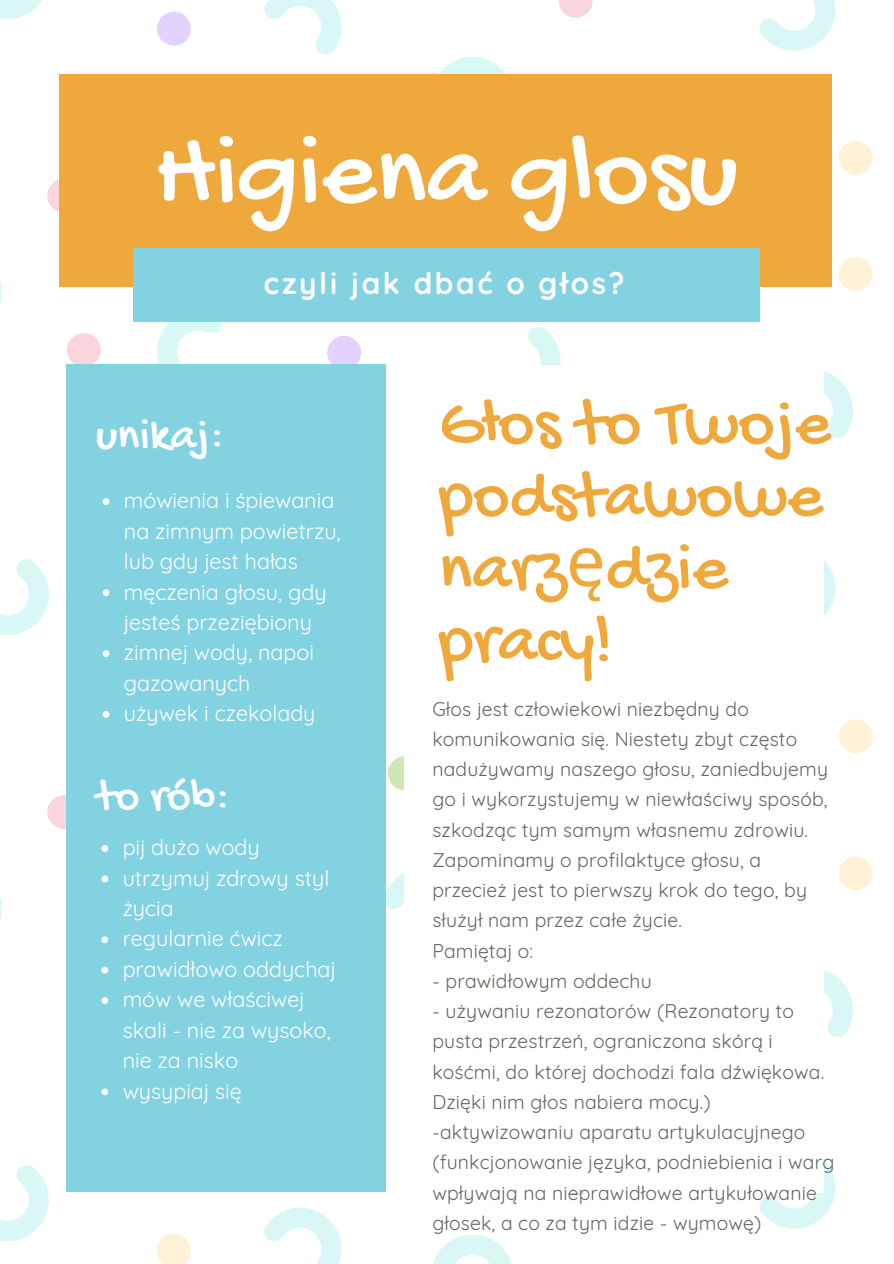
<style>
.page{position:relative;width:894px;height:1264px;background:#fff}
.page>*{position:absolute;margin:0;border:0;box-sizing:border-box;transform-origin:0 0}
.t1{font:105.9px "Gochi Hand";color:#fff}
.t2{font:69.6px/72.3px "Gochi Hand";color:#eea83c}
.t3{font:46.35px "Gochi Hand";color:#fff}
.t4{font:700 29.85px "Quicksand";letter-spacing:.09em;color:#fff}
.t5{font:21.45px/30.5px "Quicksand";color:#fff}
.t6{font:19.35px/30.3px "Quicksand";letter-spacing:.01em;color:#67645e}
.s1{font-family:"Noto Sans"}
</style>
<div class="page">
<svg style="left:47px;top:795px;width:34px;height:34px"></svg>
<div style="left:388px;top:756px;width:34px;height:34px;background:#d0e6b7;border-radius:50%"></div>
<svg style="left:0;top:559px;width:49px;height:76px"></svg>
<svg style="left:386px;top:873px;width:18px;height:36px"></svg>
<svg style="left:0;top:898px;width:2px;height:22px"></svg>
<div style="left:838px;top:719px;width:34px;height:34px;background:#fff1d6;border-radius:50%"></div>
<div style="left:838px;top:257px;width:34px;height:34px;background:#fff1d6;border-radius:50%"></div>
<svg style="left:528px;top:326px;width:33px;height:39px"></svg>
<svg style="left:824px;top:560px;width:12px;height:56px"></svg>
<svg style="left:824px;top:371px;width:29px;height:67px"></svg>
<svg style="left:558px;top:1161px;width:34px;height:34px"></svg>
<div style="left:838px;top:856px;width:34px;height:34px;background:#fff1d6;border-radius:50%"></div>
<svg style="left:759px;top:1160px;width:77px;height:69px"></svg>
<svg style="left:824px;top:971px;width:29px;height:67px"></svg>
<svg style="left:433px;top:1235px;width:78px;height:28px"></svg>
<svg style="left:157px;top:1234px;width:34px;height:29px"></svg>
<svg style="left:0;top:1165px;width:49px;height:75px"></svg>
<svg style="left:264px;top:1208px;width:77px;height:55px"></svg>
<div style="left:47px;top:179px;width:34px;height:34px;background:#fad5de;border-radius:50%"></div>
<div style="left:67px;top:333px;width:34px;height:34px;background:#fad5de;border-radius:50%"></div>
<div style="left:157px;top:12px;width:34px;height:34px;background:#e3d2ff;border-radius:50%"></div>
<div style="left:327px;top:336px;width:34px;height:33px;background:#e3d2ff;border-radius:50%"></div>
<svg style="left:0;top:0;width:42px;height:19px"></svg>
<svg style="left:264px;top:0;width:77px;height:55px"></svg>
<svg style="left:157px;top:322px;width:64px;height:42px"></svg>
<svg style="left:0;top:282px;width:2px;height:22px"></svg>
<svg style="left:559px;top:0;width:33px;height:18px"></svg>
<div style="left:838px;top:141px;width:34px;height:34px;background:#fff1d6;border-radius:50%"></div>
<svg style="left:759px;top:0;width:77px;height:51px"></svg>
<svg style="left:439px;top:57px;width:67px;height:17px"></svg>
<div style="left:783px;top:74px;width:48px;height:212px;background:#eea83c"></div>
<div style="left:107px;top:74px;width:676px;height:212px;background:#eea83c"></div>
<div style="left:59px;top:74px;width:48px;height:212px;background:#eea83c"></div>
<div style="left:720px;top:248px;width:39px;height:74px;background:#83d2e1"></div>
<div style="left:172px;top:248px;width:548px;height:74px;background:#83d2e1"></div>
<div style="left:133px;top:248px;width:39px;height:74px;background:#83d2e1"></div>
<div style="left:67px;top:418px;width:319px;height:725px;background:#83d2e1"></div>
<div style="left:67px;top:364px;width:319px;height:54px;background:#83d2e1"></div>
<div style="left:67px;top:1143px;width:319px;height:48px;background:#83d2e1"></div>
<svg style="left:103px;top:498px;width:6px;height:7px"></svg>
<svg style="left:103px;top:589px;width:6px;height:7px"></svg>
<svg style="left:103px;top:650px;width:6px;height:7px"></svg>
<svg style="left:103px;top:711px;width:6px;height:6px"></svg>
<svg style="left:101px;top:845px;width:7px;height:6px"></svg>
<svg style="left:101px;top:875px;width:7px;height:7px"></svg>
<svg style="left:101px;top:936px;width:7px;height:7px"></svg>
<svg style="left:101px;top:966px;width:7px;height:7px"></svg>
<svg style="left:101px;top:997px;width:7px;height:6px"></svg>
<svg style="left:101px;top:1088px;width:7px;height:7px"></svg>
<div style="left:404px;top:419px;width:419px;height:725px;background:#fff"></div>
<div style="left:404px;top:1144px;width:419px;height:48px;background:#fff"></div>
<h1 class="t1" style="left:154px;top:118px;width:584px">Higiena glosu</h1>
<h3 class="t4" style="left:264px;top:264px;width:362px">czyli jak dbać o głos?</h3>
<h3 class="t3" style="left:96px;top:411px;width:130px">unikaj:</h3>
<p class="t5" style="left:124px;top:485px;width:218px">mówienia i śpiewania na zimnym powietrzu, lub gdy jest hałas męczenia głosu, gdy jesteś przeziębiony zimnej wody, napoi gazowanych<br>używek i czekolady</p>
<h3 class="t3" style="left:96px;top:771px;width:135px">to rób:</h3>
<p class="t5" style="left:123px;top:832px;width:214px">pij dużo wody utrzymuj zdrowy styl życia<br>regularnie ćwicz prawidłowo oddychaj mów we właściwej skali - nie za wysoko, nie za nisko<br>wysypiaj się</p>
<h2 class="t2" style="left:439px;top:392px;width:393px">Głos to Twoje podstawowe narz<span class="s1">ę</span>dzie pracy!</h2>
<p class="t6" style="left:432px;top:693px;width:397px">Głos jest człowiekowi niezbędny do komunikowania się. Niestety zbyt często nadużywamy naszego głosu, zaniedbujemy go i wykorzystujemy w niewłaściwy sposób, szkodząc tym samym własnemu zdrowiu.<br>Zapominamy o profilaktyce głosu, a przecież jest to pierwszy krok do tego, by służył nam przez całe życie.<br>Pamiętaj o:</p>
<p class="t6" style="left:432px;top:965px;width:221px">- prawidłowym oddechu</p>
<p class="t6" style="left:432px;top:995px;width:403px">- używaniu rezonatorów (Rezonatory to pusta przestrzeń, ograniczona skórą i kośćmi, do której dochodzi fala dźwiękowa.<br>Dzięki nim głos nabiera mocy.) -aktywizowaniu aparatu artykulacyjnego (funkcjonowanie języka, podniebienia i warg wpływają na nieprawidłowe artykułowanie głosek, a co za tym idzie - wymowę)</p>
</div>
